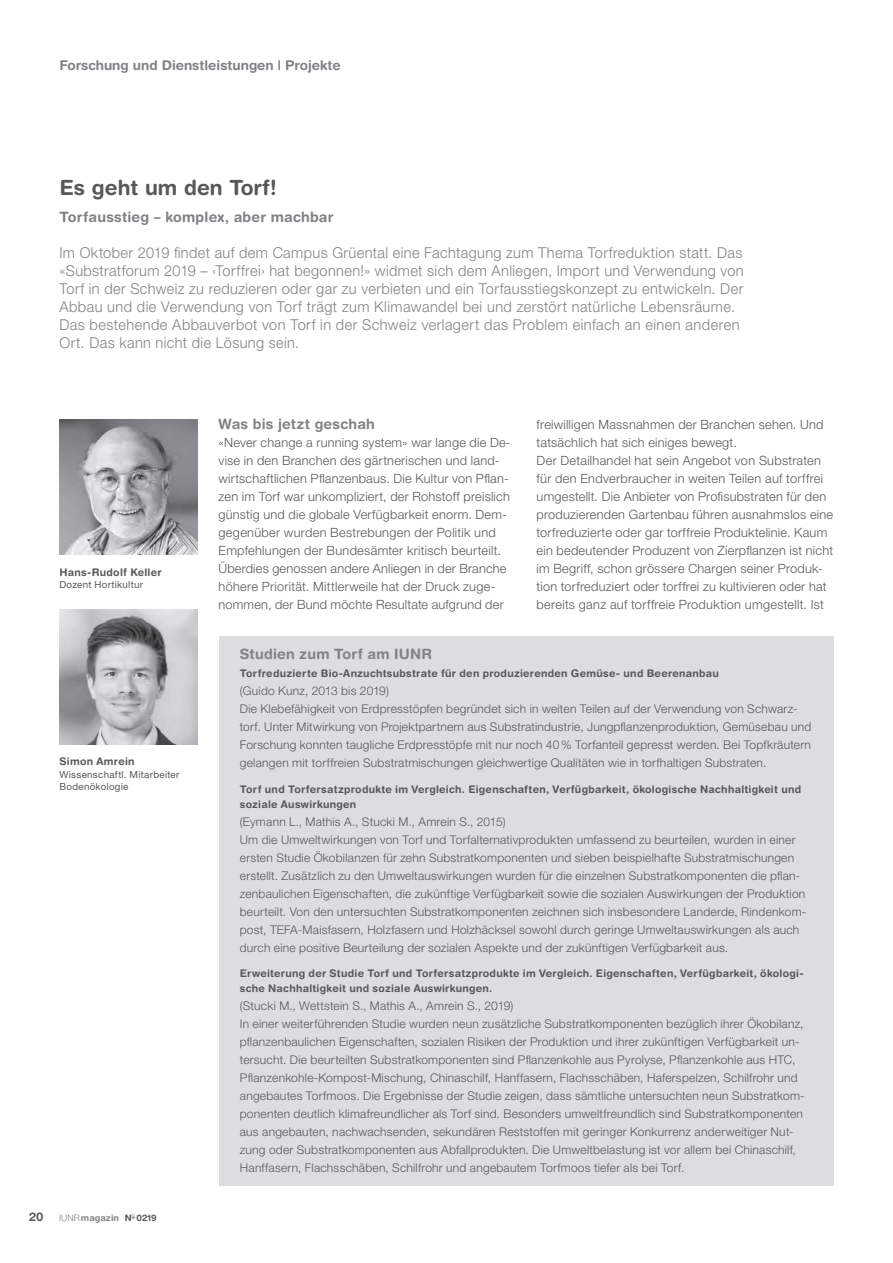
<style>
.page{position:relative;width:893px;height:1263px;background:#fff}
.page>*{position:absolute;margin:0;border:0;box-sizing:border-box;transform-origin:0 0}
.t1{font:700 21px "Helvetica Rounded LT Std";letter-spacing:.005em;color:#57585a}
.t2{font:300 15px/18px "Helvetica Neue LT Pro";letter-spacing:.03em;color:#808285}
.t3{font:700 14.25px "Helvetica Rounded LT Std";letter-spacing:.015em;color:#808285}
.t4{font:700 13.5px "Helvetica Rounded LT Std";color:#808285}
.t5{font:300 12.75px/18px "Helvetica Neue LT Pro";letter-spacing:.02em;color:#57585a}
.t6{font:300 12px/18px "Helvetica Neue LT Pro";letter-spacing:.02em;color:#57585a}
.t7{font:700 12px "Helvetica Rounded LT Std";color:#57585a}
.t8{font:700 10.5px/15px "Helvetica Rounded LT Std";letter-spacing:.025em;color:#57585a}
.t9{font:9.75px/12.8px "Helvetica Neue LT Pro";letter-spacing:.03em;color:#57585a}
.t10{font:700 9px "Helvetica Rounded LT Std";letter-spacing:.005em;color:#808285}
.s1{font-family:"Helvetica Neue LT Pro";font-weight:300}
.s2{color:#57585a}
</style>
<div class="page">
<img style="left:60px;top:420px;width:137px;height:135px">
<img style="left:60px;top:609px;width:137px;height:135px">
<div style="left:219px;top:636px;width:614px;height:549px;background:#dcdddf"></div>
<p class="t4" style="left:60px;top:57px;width:283px">Forschung und Dienstleistungen | Projekte</p>
<h1 class="t1" style="left:59px;top:175px;width:219px">Es geht um den Torf!</h1>
<p class="t3" style="left:59px;top:208px;width:276px">Torfausstieg – komplex, aber machbar</p>
<p class="t2" style="left:59px;top:243px;width:686px">Im Oktober 2019 findet auf dem Campus Grüental eine Fachtagung zum Thema Torfreduktion statt. Das «Substratforum 2019 – ‹Torffrei› hat begonnen!» widmet sich dem Anliegen, Import und Verwendung von Torf in der Schweiz zu reduzieren oder gar zu verbieten und ein Torfausstiegskonzept zu entwickeln. Der Abbau und die Verwendung von Torf trägt zum Klimawandel bei und zerstört natürliche Lebensräume.<br>Das bestehende Abbauverbot von Torf in der Schweiz verlagert das Problem einfach an einen anderen Ort. Das kann nicht die Lösung sein.</p>
<p class="t8" style="left:59px;top:564px;width:104px">Hans-Rudolf Keller</p>
<p class="t9" style="left:59px;top:578px;width:85px">Dozent Hortikultur</p>
<p class="t8" style="left:59px;top:753px;width:77px">Simon Amrein</p>
<p class="t9" style="left:59px;top:768px;width:122px">Wissenschaftl. Mitarbeiter<br>Bodenökologie</p>
<p class="t7" style="left:29px;top:1209px;width:16px">20</p>
<p class="t10" style="left:59px;top:1212px;width:99px"><span class="s1">IUNR</span>magazin <span class="s2">N</span><sup>o</sup> <span class="s2">0219</span></p>
<p class="t3" style="left:219px;top:415px;width:158px">Was bis jetzt geschah</p>
<p class="t5" style="left:219px;top:433px;width:294px">«Never change a running system» war lange die De&shy;vise in den Branchen des gärtnerischen und land&shy;wirtschaftlichen Pflanzenbaus. Die Kultur von Pflan&shy;zen im Torf war unkompliziert, der Rohstoff preislich günstig und die globale Verfügbarkeit enorm. Dem&shy;gegenüber wurden Bestrebungen der Politik und Empfehlungen der Bundesämter kritisch beurteilt.<br>Überdies genossen andere Anliegen in der Branche höhere Priorität. Mittlerweile hat der Druck zuge&shy;nommen, der Bund möchte Resultate aufgrund der</p>
<p class="t5" style="left:537px;top:415px;width:298px">freiwilligen Massnahmen der Branchen sehen. Und tatsächlich hat sich einiges bewegt.<br>Der Detailhandel hat sein Angebot von Substraten für den Endverbraucher in weiten Teilen auf torffrei umgestellt. Die Anbieter von Profisubstraten für den produzierenden Gartenbau führen ausnahmslos eine torfreduzierte oder gar torffreie Produktelinie. Kaum ein bedeutender Produzent von Zierpflanzen ist nicht im Begriff, schon grössere Chargen seiner Produk&shy;tion torfreduziert oder torffrei zu kultivieren oder hat bereits ganz auf torffreie Produktion umgestellt. Ist</p>
<p class="t3" style="left:240px;top:646px;width:194px">Studien zum Torf am IUNR</p>
<p class="t8" style="left:240px;top:666px;width:481px">Torfreduzierte Bio-Anzuchtsubstrate für den produzierenden Gemüse- und Beerenanbau</p>
<p class="t6" style="left:240px;top:682px;width:573px">(Guido Kunz, 2013 bis 2019)<br>Die Klebefähigkeit von Erdpresstöpfen begründet sich in weiten Teilen auf der Verwendung von Schwarz&shy;torf. Unter Mitwirkung von Projektpartnern aus Substratindustrie, Jungpflanzenproduktion, Gemüsebau und Forschung konnten taugliche Erdpresstöpfe mit nur noch 40% Torfanteil gepresst werden. Bei Topfkräutern gelangen mit torffreien Substratmischungen gleichwertige Qualitäten wie in torfhaltigen Substraten.</p>
<p class="t8" style="left:240px;top:781px;width:563px">Torf und Torfersatzprodukte im Vergleich. Eigenschaften, Verfügbarkeit, ökologische Nachhaltigkeit und soziale Auswirkungen</p>
<p class="t6" style="left:240px;top:812px;width:568px">(Eymann L., Mathis A., Stucki M., Amrein S., 2015)<br>Um die Umweltwirkungen von Torf und Torfalternativprodukten umfassend zu beurteilen, wurden in einer ersten Studie Ökobilanzen für zehn Substratkomponenten und sieben beispielhafte Substratmischungen erstellt. Zusätzlich zu den Umweltauswirkungen wurden für die einzelnen Substratkomponenten die pflan&shy;zenbaulichen Eigenschaften, die zukünftige Verfügbarkeit sowie die sozialen Auswirkungen der Produktion beurteilt. Von den untersuchten Substratkomponenten zeichnen sich insbesondere Landerde, Rindenkom&shy;post, TEFA-Maisfasern, Holzfasern und Holzhäcksel sowohl durch geringe Umweltauswirkungen als auch durch eine positive Beurteilung der sozialen Aspekte und der zukü nftigen Verfügbarkeit aus.</p>
<p class="t8" style="left:240px;top:965px;width:565px">Erweiterung der Studie Torf und Torfersatzprodukte im Vergleich. Eigenschaften, Verfügbarkeit, ökologi&shy;sche Nachhaltigkeit und soziale Auswirkungen.</p>
<p class="t6" style="left:240px;top:996px;width:566px">(Stucki M., Wettstein S., Mathis A., Amrein S., 2019)<br>In einer weiterführenden Studie wurden neun zusätzliche Substratkomponenten bezüglich ihrer Ökobilanz, pflanzenbaulichen Eigenschaften, sozialen Risiken der Produktion und ihrer zukünftigen Verfügbarkeit un&shy;tersucht. Die beurteilten Substratkomponenten sind Pflanzenkohle aus Pyrolyse, Pflanzenkohle aus HTC, Pflanzenkohle-Kompost-Mischung, Chinaschilf, Hanffasern, Flachsschäben, Haferspelzen, Schilfrohr und angebautes Torfmoos. Die Ergebnisse der Studie zeigen, dass sämtliche untersuchten neun Substratkom&shy;ponenten deutlich klimafreundlicher als Torf sind. Besonders umweltfreundlich sind Substratkomponenten aus angebauten, nachwachsenden, sekundären Reststoffen mit geringer Konkurrenz anderweitiger Nut&shy;zung oder Substratkomponenten aus Abfallprodukten. Die Umweltbelastung ist vor allem bei Chinaschilf, Hanffasern, Flachsschäben, Schilfrohr und angebautem Torfmoos tiefer als bei Torf.</p>
</div>
